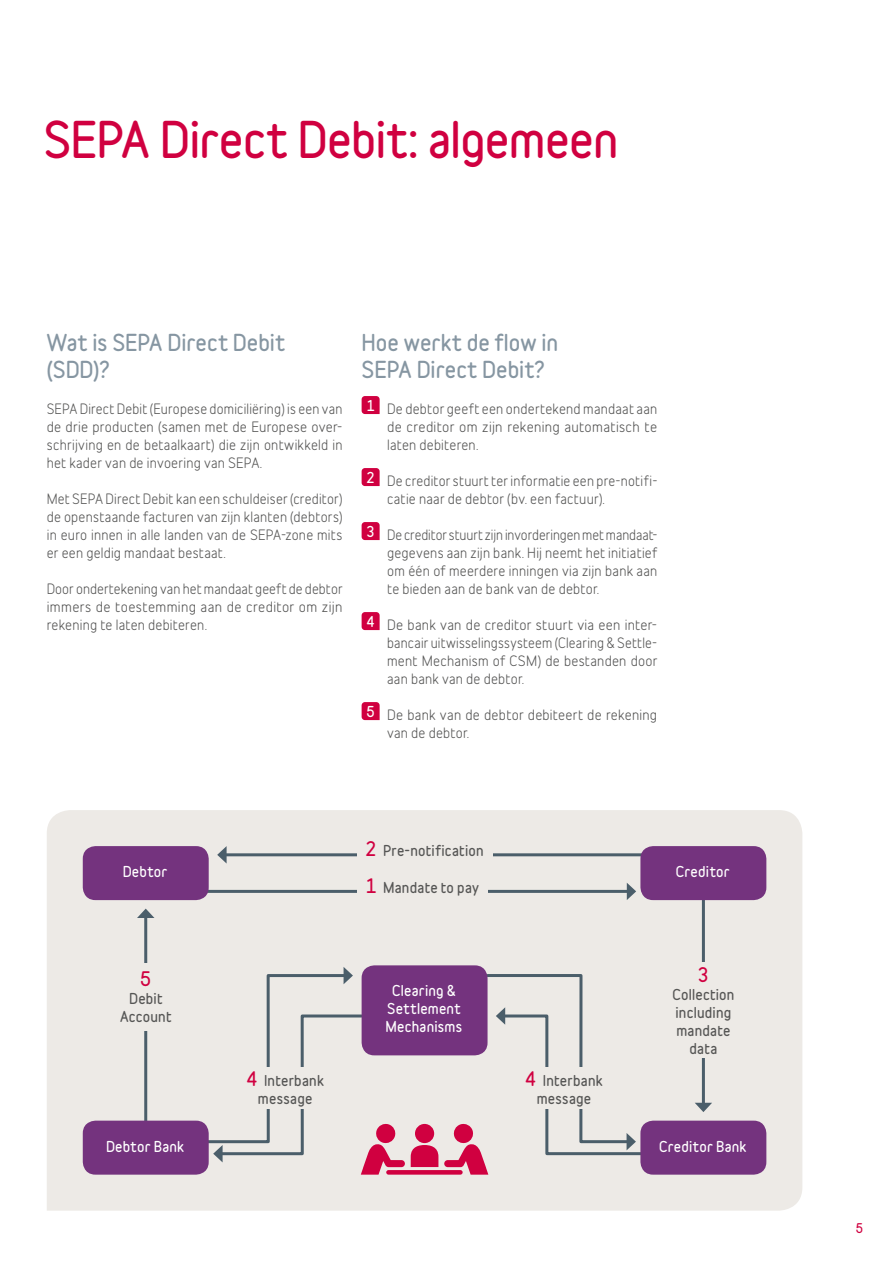
<style>
.page{position:relative;width:893px;height:1263px;background:#fff}
.page>*{position:absolute;margin:0;border:0;box-sizing:border-box;transform-origin:0 0}
.t1{font:700 45.3px "Belfius Normal";letter-spacing:-.015em;color:#d00040}
.t2{font:700 21px/27px "Belfius Normal";color:#8696a2}
.t3{font:700 18px "Belfius Alternative";color:#d00040}
.t4{font:13.5px/18px "Belfius Alternative";letter-spacing:.02em;color:#565655;text-align:justify}
.t5{font:700 13.5px/18px "Belfius Alternative";letter-spacing:.02em;color:#565655;text-align:center}
.t6{font:700 13.5px/18px "Belfius Normal";letter-spacing:.015em;color:#fff;text-align:center}
.t7{font:700 12px "Belfius Normal";color:#d00040}
.s1{font-size:18px;color:#d00040}
</style>
<div class="page">
<div style="left:47px;top:810px;width:755px;height:401px;background:#edeae6"></div>
<hr style="left:702px;top:898px;width:3px;height:207px;background:#4b5e6a">
<svg style="left:695px;top:1103px;width:17px;height:9px"></svg>
<hr style="left:144px;top:915px;width:3px;height:214px;background:#4b5e6a">
<svg style="left:137px;top:909px;width:17px;height:9px"></svg>
<hr style="left:224px;top:853px;width:431px;height:3px;background:#4b5e6a">
<svg style="left:217px;top:846px;width:10px;height:17px"></svg>
<hr style="left:198px;top:890px;width:431px;height:3px;background:#4b5e6a">
<svg style="left:627px;top:883px;width:9px;height:17px"></svg>
<svg style="left:362px;top:396px;width:18px;height:18px"></svg>
<svg style="left:362px;top:468px;width:18px;height:18px"></svg>
<svg style="left:362px;top:522px;width:18px;height:18px"></svg>
<svg style="left:362px;top:612px;width:18px;height:18px"></svg>
<svg style="left:362px;top:702px;width:18px;height:18px"></svg>
<div style="left:83px;top:846px;width:126px;height:54px;background:#74337e;border-radius:13px"></div>
<div style="left:640px;top:846px;width:126px;height:54px;background:#74337e;border-radius:13px"></div>
<div style="left:83px;top:1120px;width:126px;height:54px;background:#74337e;border-radius:13px"></div>
<div style="left:640px;top:1120px;width:126px;height:54px;background:#74337e;border-radius:13px"></div>
<div style="left:362px;top:965px;width:126px;height:90px;background:#74337e;border-radius:13px"></div>
<div style="left:415px;top:1124px;width:19px;height:19px;background:#d00040;border-radius:50%"></div>
<svg style="left:411px;top:1145px;width:27px;height:22px"></svg>
<svg style="left:444px;top:972px;width:208px;height:202px;background:#d7c9d0"></svg>
<svg style="left:202px;top:967px;width:203px;height:207px;background:#d8cad1"></svg>
<svg style="left:386px;top:1170px;width:77px;height:4px"></svg>
<div style="left:357px;top:837px;width:135px;height:23px;background:#edeae6"></div>
<div style="left:357px;top:874px;width:131px;height:23px;background:#edeae6"></div>
<div style="left:114px;top:963px;width:64px;height:67px;background:#edeae6"></div>
<div style="left:236px;top:1067px;width:98px;height:42px;background:#edeae6"></div>
<div style="left:515px;top:1067px;width:98px;height:42px;background:#edeae6"></div>
<div style="left:657px;top:963px;width:93px;height:95px;background:#edeae6"></div>
<h1 class="t1" style="left:44px;top:104px;width:577px">SEPA Direct Debit: algemeen</h1>
<h2 class="t2" style="left:47px;top:329px;width:240px">Wat is SEPA Direct Debit (SDD)?</h2>
<p class="t4" style="left:47px;top:398px;width:297px">SEPA Direct Debit (Europese domiciliëring) is een van de drie producten (samen met de Europese over&shy;schrijving en de betaalkaart) die zijn ontwikkeld in het kader van de invoering van SEPA.</p>
<p class="t4" style="left:47px;top:488px;width:297px">Met SEPA Direct Debit kan een schuldeiser (creditor) de openstaande facturen van zijn klanten (debtors) in euro innen in alle landen van de SEPA-zone mits er een geldig mandaat bestaat.</p>
<p class="t4" style="left:47px;top:578px;width:297px">Door ondertekening van het mandaat geeft de debtor immers de toestemming aan de creditor om zijn rekening te laten debiteren.</p>
<h2 class="t2" style="left:362px;top:329px;width:198px">Hoe werkt de flow in<br>SEPA Direct Debit?</h2>
<p class="t4" style="left:387px;top:398px;width:272px;text-indent:-21px"><sup>1</sup> De debtor geeft een ondertekend mandaat aan de creditor om zijn rekening automatisch te laten debiteren.</p>
<p class="t4" style="left:387px;top:470px;width:270px;text-indent:-21px"><sup>2</sup> De creditor stuurt ter informatie een pre-notifi&shy;catie naar de debtor (bv. een factuur).</p>
<p class="t4" style="left:387px;top:524px;width:272px;text-indent:-21px"><sup>3</sup> De creditor stuurt zijn invorderingen met mandaat&shy;gegevens aan zijn bank. Hij neemt het initiatief om één of meerdere inningen via zijn bank aan te bieden aan de bank van de debtor.</p>
<p class="t4" style="left:387px;top:614px;width:272px;text-indent:-21px"><sup>4</sup> De bank van de creditor stuurt via een inter&shy;bancair uitwisselingssysteem (Clearing &amp; Settle&shy;ment Mechanism of CSM) de bestanden door aan bank van de debtor.</p>
<p class="t4" style="left:387px;top:704px;width:272px;text-indent:-21px"><sup>5</sup> De bank van de debtor debiteert de rekening van de debtor.</p>
<p class="t5" style="left:365px;top:841px;width:120px"><span class="s1">2</span> Pre-notification</p>
<p class="t5" style="left:365px;top:878px;width:115px"><span class="s1">1</span> Mandate to pay</p>
<p class="t6" style="left:123px;top:862px;width:46px">Debtor</p>
<p class="t6" style="left:676px;top:862px;width:55px">Creditor</p>
<h3 class="t3" style="left:140px;top:965px;width:12px">5</h3>
<p class="t5" style="left:120px;top:989px;width:53px">Debit<br>Account</p>
<p class="t6" style="left:386px;top:982px;width:78px">Clearing &amp;<br>Settlement<br>Mechanisms</p>
<p class="t5" style="left:246px;top:1072px;width:79px"><span class="s1">4</span> Interbank message</p>
<p class="t5" style="left:525px;top:1072px;width:79px"><span class="s1">4</span> Interbank message</p>
<h3 class="t3" style="left:698px;top:960px;width:12px">3</h3>
<p class="t5" style="left:672px;top:985px;width:64px">Collection including mandate data</p>
<p class="t6" style="left:106px;top:1137px;width:80px">Debtor Bank</p>
<p class="t6" style="left:659px;top:1137px;width:89px">Creditor Bank</p>
<p class="t7" style="left:856px;top:1219px;width:9px">5</p>
</div>
